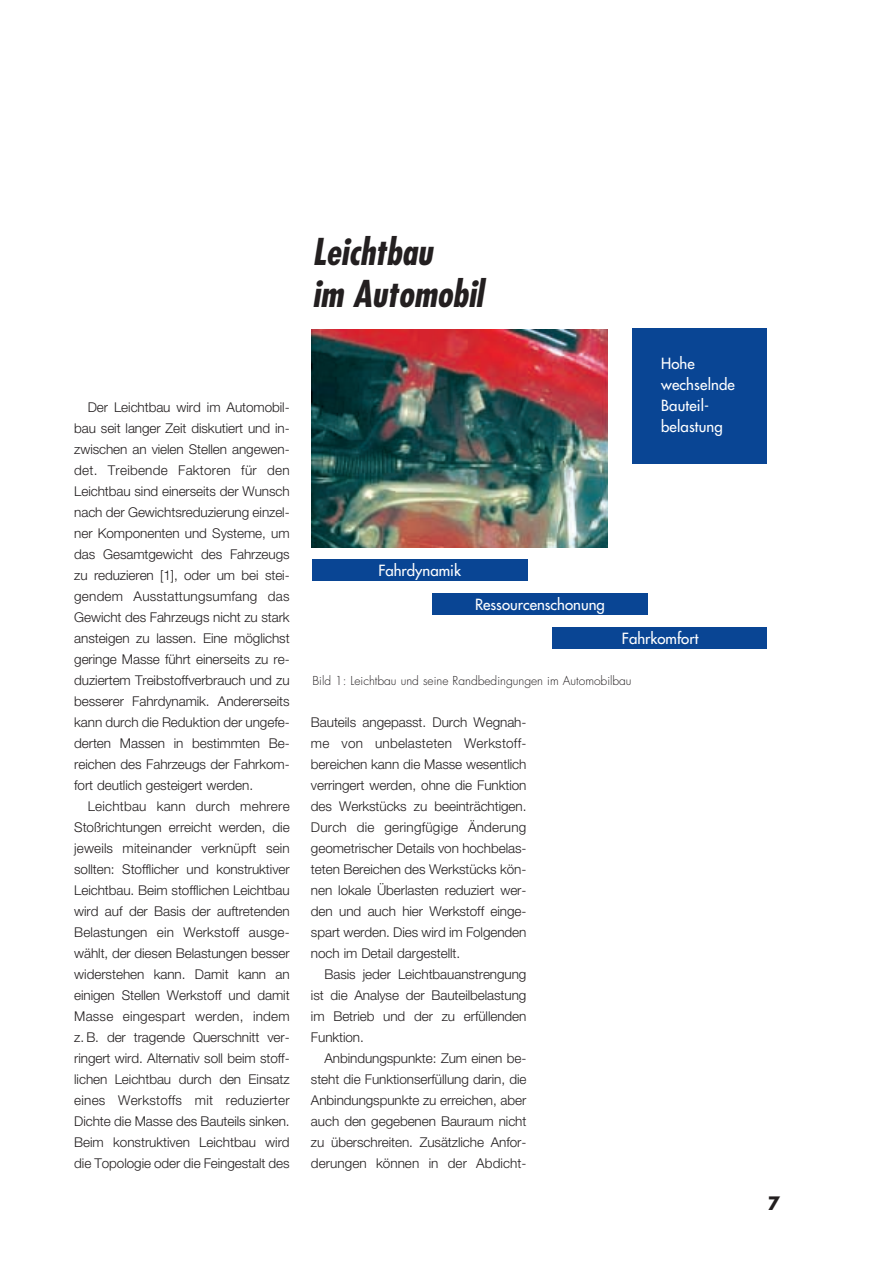
<style>
.page{position:relative;width:893px;height:1262px;background:#fff}
.page>*{position:absolute;margin:0;border:0;box-sizing:border-box;transform-origin:0 0}
.t1{font:italic 700 condensed 36px/42px "Futura";color:#231f20}
.t2{font:700 18px "Futura";color:#231f20}
.t3{font:15px/21px "Futura";color:#fff}
.t4{font:300 13.5px/21px "Helvetica Neue";letter-spacing:-.005em;color:#231f20;text-align:justify}
.t5{font:300 12px "Futura";color:#231f20}
</style>
<div class="page">
<div style="left:632px;top:329px;width:134px;height:135px;background:#094594"></div>
<img style="left:312px;top:329px;width:295px;height:218px">
<div style="left:432px;top:593px;width:216px;height:22px;background:#094594"></div>
<div style="left:552px;top:627px;width:214px;height:22px;background:#094594"></div>
<div style="left:312px;top:559px;width:215px;height:22px;background:#094594"></div>
<p class="t4" style="left:74px;top:398px;width:217px;text-indent:14px">Der Leichtbau wird im Automobil&shy;bau seit langer Zeit diskutiert und in&shy;zwischen an vielen Stellen angewen&shy;det. Treibende Faktoren für den Leichtbau sind einerseits der Wunsch nach der Gewichtsreduzierung einzel&shy;ner Komponenten und Systeme, um das Gesamtgewicht des Fahrzeugs zu reduzieren [1], oder um bei stei&shy;gendem Ausstattungsumfang das Gewicht des Fahrzeugs nicht zu stark ansteigen zu lassen. Eine möglichst geringe Masse führt einerseits zu re&shy;duziertem Treibstoffverbrauch und zu besserer Fahrdynamik. Andererseits kann durch die Reduktion der ungefe&shy;derten Massen in bestimmten Be&shy;reichen des Fahrzeugs der Fahrkom&shy;fort deutlich gesteigert werden.</p>
<p class="t4" style="left:74px;top:797px;width:217px;text-indent:14px">Leichtbau kann durch mehrere Stoßrichtungen erreicht werden, die jeweils miteinander verknüpft sein sollten: Stofflicher und konstruktiver Leichtbau. Beim stofflichen Leichtbau wird auf der Basis der auftretenden Belastungen ein Werkstoff ausge&shy;wählt, der diesen Belastungen besser widerstehen kann. Damit kann an einigen Stellen Werkstoff und damit Masse eingespart werden, indem z. B. der tragende Querschnitt ver&shy;ringert wird. Alternativ soll beim stoff&shy;lichen Leichtbau durch den Einsatz eines Werkstoffs mit reduzierter Dichte die Masse des Bauteils sinken.<br>Beim konstruktiven Leichtbau wird die Topologie oder die Feingestalt des</p>
<h1 class="t1" style="left:312px;top:234px;width:172px">Leichtbau<br>im Automobil</h1>
<p class="t3" style="left:661px;top:354px;width:75px">Hohe wechselnde<br>Bauteil&shy;belastung</p>
<p class="t3" style="left:378px;top:561px;width:84px">Fahrdynamik</p>
<p class="t3" style="left:475px;top:595px;width:131px">Ressourcenschonung</p>
<p class="t3" style="left:622px;top:628px;width:78px">Fahrkomfort</p>
<p class="t5" style="left:312px;top:675px;width:320px">Bild 1: Leichtbau und seine Randbedingungen im Automobilbau</p>
<p class="t4" style="left:311px;top:713px;width:217px">Bauteils angepasst. Durch Wegnah&shy;me von unbelasteten Werkstoff&shy;bereichen kann die Masse wesentlich verringert werden, ohne die Funktion des Werkstücks zu beeinträchtigen.<br>Durch die geringfügige Änderung geometrischer Details von hochbelas&shy;teten Bereichen des Werkstücks kön&shy;nen lokale Überlasten reduziert wer&shy;den und auch hier Werkstoff einge&shy;spart werden. Dies wird im Folgenden noch im Detail dargestellt.</p>
<p class="t4" style="left:311px;top:965px;width:217px;text-indent:14px">Basis jeder Leichtbauanstrengung ist die Analyse der Bauteilbelastung im Betrieb und der zu erfüllenden Funktion.</p>
<p class="t4" style="left:311px;top:1049px;width:217px;text-indent:14px">Anbindungspunkte: Zum einen be&shy;steht die Funktionserfüllung darin, die Anbindungspunkte zu erreichen, aber auch den gegebenen Bauraum nicht zu überschreiten. Zusätzliche Anfor&shy;derungen können in der Abdicht-</p>
<h2 class="t2" style="left:767px;top:1195px;width:14px">7</h2>
</div>
